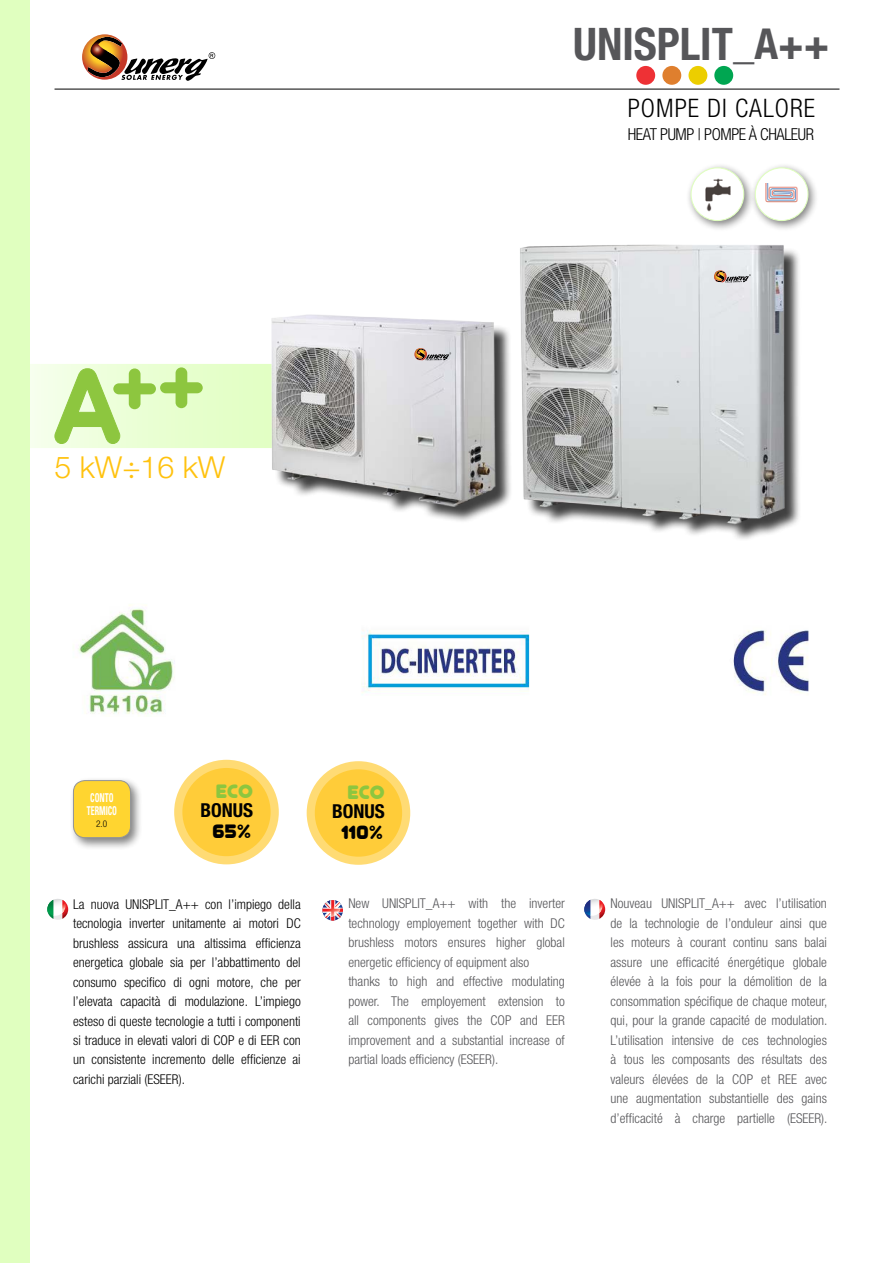
<style>
.page{position:relative;width:893px;height:1263px;background:#fff}
.page>*{position:absolute;margin:0;border:0;box-sizing:border-box;transform-origin:0 0}
.t1{font:700 condensed 45px "Helvetica Neue LT Std";color:#565659}
.t2{font:300 30.3px "Helvetica Neue LT Pro";color:#ffc20e}
.t3{font:300 condensed 25.5px "Helvetica Neue LT Std";letter-spacing:.04em;color:#000}
.t4{font:700 condensed 19.2px "Helvetica Neue LT Pro";color:#000}
.t5{font:19.2px "Junegull";color:#8dc63f}
.t6{font:19.2px "Junegull";color:#000}
.t7{font:19.05px "Junegull";color:#000}
.t8{font:300 condensed 16.5px "Helvetica Neue LT Std";letter-spacing:-.025em;color:#000}
.t9{font:300 condensed 13.5px/19.5px "Helvetica Neue LT Std";color:#565659}
.t10{font:300 condensed 13.5px/19.5px "Helvetica Neue LT Std";color:#000;text-align:justify}
.t11{font:700 condensed 12.15px/13.5px "Univers LT Std";color:#fff;scale:.65 1}
.t12{font:300 condensed 9.15px "Helvetica Neue LT Std";color:#000}
.s1{font-size:42.6px}
</style>
<div class="page">
<hr style="left:55px;top:89px;width:784px;height:1px;background:#000">
<svg style="left:82px;top:34px;width:133px;height:47px"></svg>
<div style="left:686px;top:163px;width:69px;height:69px;background:#000;opacity:.5"></div>
<svg style="left:691px;top:168px;width:53px;height:53px"></svg>
<img style="left:696px;top:173px;width:42px;height:41px">
<div style="left:690px;top:167px;width:54px;height:54px;border:1px solid #e0ffbf;border-radius:50%"></div>
<div style="left:636px;top:66px;width:19px;height:19px;background:#ee3135;border-radius:50%"></div>
<div style="left:662px;top:66px;width:19px;height:19px;background:#df7f2e;border-radius:50%"></div>
<div style="left:688px;top:66px;width:19px;height:19px;background:#ecce00;border-radius:50%"></div>
<div style="left:714px;top:66px;width:19px;height:19px;background:#00a651;border-radius:50%"></div>
<img style="left:520px;top:244px;width:280px;height:295px">
<svg style="left:710px;top:266px;width:41px;height:17px"></svg>
<img style="left:271px;top:314px;width:240px;height:207px">
<svg style="left:0;top:343px;width:451px;height:105px;background:#d0dcc1"></svg>
<svg style="left:584px;top:899px;width:21px;height:21px"></svg>
<svg style="left:322px;top:900px;width:21px;height:20px"></svg>
<svg style="left:47px;top:899px;width:21px;height:21px"></svg>
<img style="left:78px;top:604px;width:731px;height:110px">
<div style="left:69px;top:776px;width:74px;height:74px;background:#000;opacity:.5"></div>
<div style="left:73px;top:780px;width:58px;height:58px;background:#ffd530;border-radius:12px"></div>
<div style="left:73px;top:780px;width:58px;height:58px;border:1px solid #939598;border-radius:12px"></div>
<div style="left:750px;top:163px;width:69px;height:69px;background:#000;opacity:.5"></div>
<div style="left:755px;top:168px;width:53px;height:53px;background:#fff;border-radius:50%"></div>
<img style="left:765px;top:183px;width:33px;height:20px">
<div style="left:755px;top:167px;width:53px;height:54px;border:1px solid #e0ffbf;border-radius:50%"></div>
<div style="left:1px;top:0;width:29px;height:1263px;background:#e0ffbf"></div>
<div style="left:174px;top:760px;width:105px;height:104px;background:#ffdb74;border-radius:50%"></div>
<div style="left:182px;top:768px;width:89px;height:88px;background:#ffcc39;border-radius:50%"></div>
<div style="left:307px;top:761px;width:103px;height:104px;background:#ffdb74;border-radius:50%"></div>
<div style="left:315px;top:769px;width:87px;height:88px;background:#ffcc39;border-radius:50%"></div>
<h1 class="t1" style="left:573px;top:17px;width:258px">UNISPLIT<span class="s1">_A++</span></h1>
<h2 class="t2" style="left:55px;top:449px;width:172px">5 kW÷16 kW</h2>
<p class="t11" style="left:87px;top:790px;width:48px">CONTO<br>TERMICO</p>
<p class="t12" style="left:96px;top:819px;width:13px">2.0</p>
<h3 class="t5" style="left:216px;top:779px;width:39px">ECO</h3>
<h3 class="t4" style="left:200px;top:798px;width:54px">BONUS</h3>
<h3 class="t6" style="left:212px;top:820px;width:41px">65%</h3>
<h3 class="t5" style="left:347px;top:780px;width:39px">ECO</h3>
<h3 class="t4" style="left:332px;top:799px;width:54px">BONUS</h3>
<h3 class="t7" style="left:342px;top:820px;width:43px">110%</h3>
<h3 class="t3" style="left:628px;top:94px;width:189px">POMPE DI CALORE</h3>
<p class="t8" style="left:628px;top:124px;width:188px">HEAT PUMP | POMPE À CHALEUR</p>
<p class="t10" style="left:73px;top:894px;width:229px">La nuova UNISPLIT_A++ con l’impiego della tecnologia inverter unitamente ai motori DC brushless assicura una altissima efficienza energetica globale sia per l’abbattimento del consumo specifico di ogni motore, che per l’elevata capacità di modulazione. L’impiego esteso di queste tecnologie a tutti i componenti si traduce in elevati valori di COP e di EER con un consistente incremento delle efficienze ai carichi parziali (ESEER).</p>
<p class="t9" style="left:348px;top:894px;width:218px">New UNISPLIT_A++ with the inverter technology employement together with DC brushless motors ensures higher global energetic efficiency of equipment also<br>thanks to high and effective modulating power. The employement extension to all components gives the COP and EER improvement and a substantial increase of partial loads efficiency (ESEER).</p>
<p class="t9" style="left:610px;top:894px;width:218px;text-align:justify">Nouveau UNISPLIT_A++ avec l’utilisation de la technologie de l’onduleur ainsi que les moteurs à courant continu sans balai assure une efficacité énergétique globale élevée à la fois pour la démolition de la consommation spécifique de chaque moteur, qui, pour la grande capacité de modulation.<br>L’utilisation intensive de ces technologies à tous les composants des résultats des valeurs élevées de la COP et REE avec une augmentation substantielle des gains d’efficacité à charge partielle (ESEER).</p>
</div>
